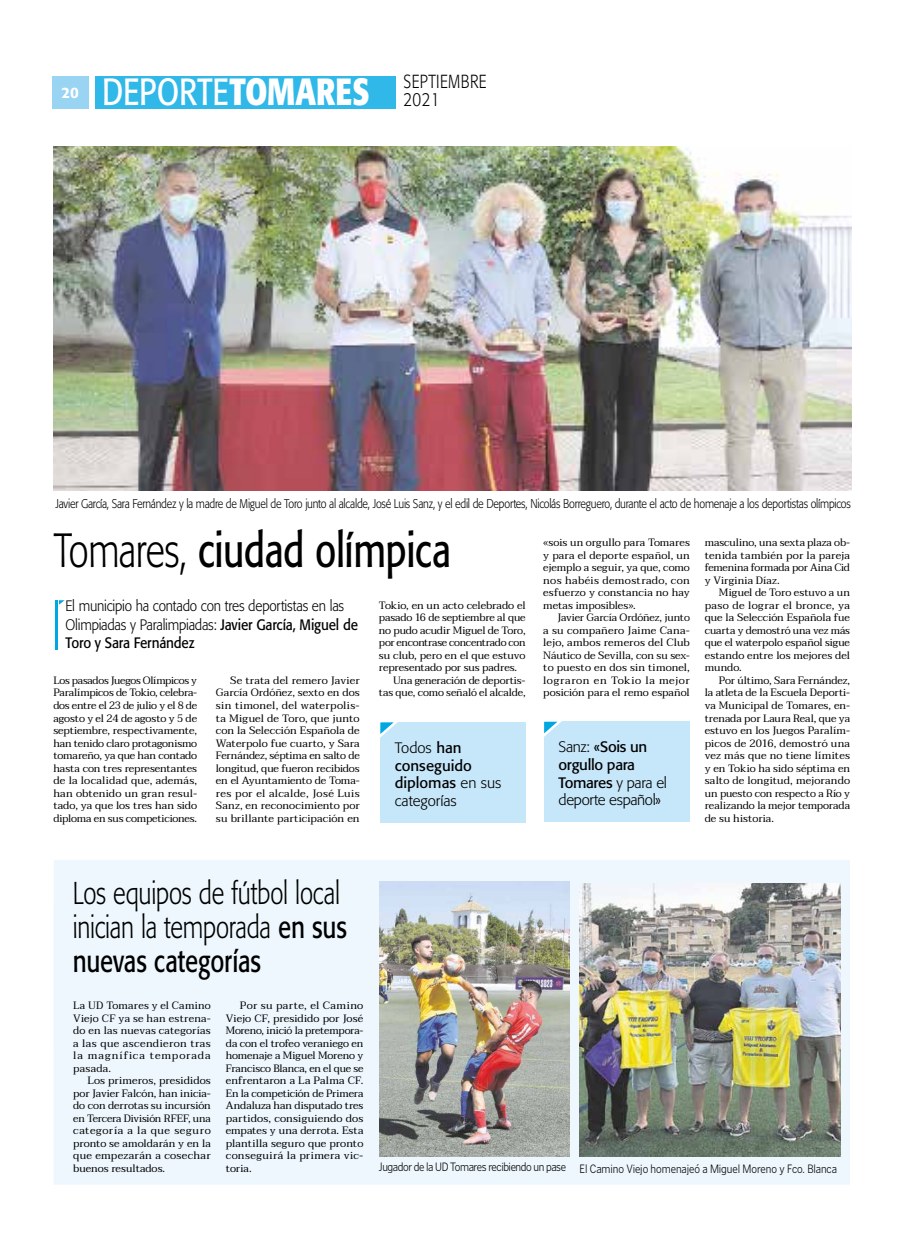
<style>
.page{position:relative;width:904px;height:1234px;background:#fff}
.page>*{position:absolute;margin:0;border:0;box-sizing:border-box;transform-origin:0 0}
.t1{font:47.5px "Formata";letter-spacing:-.015em;color:#000;scale:.77 1}
.t2{font:300 31.25px/33.8px "Formata";letter-spacing:-.01em;color:#000;scale:.77 1}
.t3{font:300 18.75px/17.5px "Formata";letter-spacing:.025em;color:#000;scale:.8 1}
.t4{font:300 15px/18.8px "Formata";letter-spacing:-.02em;color:#000;scale:.9 1}
.t5{font:300 15px/17.5px "Formata";letter-spacing:-.02em;color:#000}
.t6{font:15px/17.5px "Formata";color:#000}
.t7{font:500 15px "Formata";color:#fff}
.t8{font:300 12.5px "Formata";letter-spacing:-.025em;color:#000;scale:.85 1}
.t9{font:300 12.5px "Poynter Gothic Text";letter-spacing:-.015em;color:#000;scale:.85 1}
.t10{font:10.62px/12.5px "Taviraj";color:#000;text-align:justify}
.t11{font:10.62px "Taviraj";letter-spacing:-.03em;color:#000}
.t12{font:10.62px "Taviraj";letter-spacing:-.02em;color:#000}
.s1{font-weight:400;font-size:37.5px;color:#fff}
.s2{font-weight:700;font-size:37.5px;color:#fff}
.s3{font-weight:300}
.s4{font-weight:400}
</style>
<div class="page">
<div style="left:95px;top:76px;width:300px;height:32px;background:#30b8e9"></div>
<div style="left:52px;top:76px;width:36px;height:32px;background:#99d4f3"></div>
<img style="left:54px;top:146px;width:797px;height:344px">
<div style="left:544px;top:721px;width:145px;height:100px;background:#c6e6f9"></div>
<svg style="left:544px;top:721px;width:18px;height:16px"></svg>
<div style="left:380px;top:721px;width:145px;height:101px;background:#c6e6f9"></div>
<svg style="left:380px;top:721px;width:23px;height:17px"></svg>
<hr style="left:55px;top:600px;width:3px;height:49px;background:#00a7e1">
<svg style="left:59px;top:600px;width:6px;height:4px"></svg>
<div style="left:54px;top:859px;width:796px;height:325px;background:#edf7fd"></div>
<img style="left:379px;top:881px;width:191px;height:275px">
<img style="left:579px;top:883px;width:261px;height:273px">
<h3 class="t7" style="left:62px;top:83px;width:19px">20</h3>
<h3 class="t3" style="left:403px;top:73px;width:105px;text-indent:-301px"><span class="s1">DEPORTE</span><span class="s2">TOMARES</span> SEPTIEMBRE<br>2021</h3>
<p class="t8" style="left:55px;top:496px;width:937px">Javier García, Sara Fernández y la madre de Miguel de Toro junto al alcalde, José Luis Sanz, y el edil de Deportes, Nicolás Borreguero, durante el acto de homenaje a los deportistas olímpicos</p>
<h1 class="t1" style="left:54px;top:521px;width:517px"><span class="s3">Tomares,</span> ciudad olímpica</h1>
<p class="t10" style="left:543px;top:536px;width:148px">«sois un orgullo para Tomares y para el deporte español, un ejemplo a seguir, ya que, como nos habéis demostrado, con esfuerzo y constancia no hay metas imposibles».</p>
<p class="t10" style="left:543px;top:611px;width:148px;text-indent:14px">Javier García Ordóñez, junto a su compañero Jaime Cana&shy;lejo, ambos remeros del Club Náutico de Sevilla, con su sex&shy;to puesto en dos sin timonel, lograron en Tokio la mejor posición para el remo español</p>
<p class="t10" style="left:704px;top:536px;width:147px">masculino, una sexta plaza ob&shy;tenida también por la pareja femenina formada por Aina Cid y Virginia Díaz.</p>
<p class="t10" style="left:704px;top:586px;width:147px;text-indent:14px">Miguel de Toro estuvo a un paso de lograr el bronce, ya que la Selección Española fue cuarta y demostró una vez más que el waterpolo español sigue estando entre los mejores del mundo.</p>
<p class="t10" style="left:704px;top:674px;width:147px;text-indent:14px">Por último, Sara Fernández, la atleta de la Escuela Deporti&shy;va Municipal de Tomares, en&shy;trenada por Laura Real, que ya estuvo en los Juegos Paralím&shy;picos de 2016, demostró una vez más que no tiene límites y en Tokio ha sido séptima en salto de longitud, mejorando un puesto con respecto a Río y realizando la mejor temporada de su historia.</p>
<h3 class="t4" style="left:66px;top:596px;width:326px">El municipio ha contado con tres deportistas en las<br>Olimpiadas y Paralimpiadas: <span class="s4">Javier García, Miguel de<br>Toro y Sara Fernández</span></h3>
<p class="t10" style="left:379px;top:599px;width:148px">Tokio, en un acto celebrado el</p>
<p class="t12" style="left:379px;top:609px;width:148px">pasado 16 de septiembre al que</p>
<p class="t10" style="left:379px;top:624px;width:148px">no pudo acudir Miguel de Toro,</p>
<p class="t11" style="left:379px;top:634px;width:148px">por encontrase concentrado con</p>
<p class="t10" style="left:379px;top:649px;width:148px">su club, pero en el que estuvo</p>
<p class="t10" style="left:379px;top:661px;width:140px">representado por sus padres.</p>
<p class="t10" style="left:393px;top:674px;width:134px">Una generación de deportis-</p>
<p class="t10" style="left:379px;top:686px;width:148px">tas que, como señaló el alcalde,</p>
<p class="t10" style="left:53px;top:674px;width:145px">Los pasados Juegos Olímpicos y Paralímpicos de Tokio, celebra&shy;dos entre el 23 de julio y el 8 de agosto y el 24 de agosto y 5 de septiembre, respectivamente, han tenido claro protagonismo tomareño, ya que han contado hasta con tres representantes de la localidad que, además, han obtenido un gran resul&shy;tado, ya que los tres han sido diploma en sus competiciones.</p>
<p class="t10" style="left:216px;top:674px;width:145px;text-indent:14px">Se trata del remero Javier García Ordóñez, sexto en dos sin timonel, del waterpolis&shy;ta Miguel de Toro, que junto con la Selección Española de Waterpolo fue cuarto, y Sara Fernández, séptima en salto de longitud, que fueron recibidos en el Ayuntamiento de Toma&shy;res por el alcalde, José Luis Sanz, en reconocimiento por su brillante participación en</p>
<h3 class="t5" style="left:558px;top:738px;width:110px">Sanz: <span class="s4">«Sois un orgullo para<br>Tomares</span> y para el deporte español»</h3>
<h3 class="t6" style="left:395px;top:738px;width:108px"><span class="s3">Todos</span> han conseguido diplomas <span class="s3">en sus categorías</span></h3>
<h2 class="t2" style="left:73px;top:876px;width:358px">Los equipos de fútbol local inician la temporada <span class="s4">en sus nuevas categorías</span></h2>
<p class="t10" style="left:73px;top:999px;width:139px">La UD Tomares y el Camino Viejo CF ya se han estrena&shy;do en las nuevas categorías a las que ascendieron tras la magnífica temporada pasada.</p>
<p class="t10" style="left:73px;top:1074px;width:139px;text-indent:14px">Los primeros, presididos por Javier Falcón, han inicia&shy;do con derrotas su incursión en Tercera División RFEF, una categoría a la que seguro pronto se amoldarán y en la que empezarán a cosechar buenos resultados.</p>
<p class="t10" style="left:226px;top:999px;width:139px;text-indent:14px">Por su parte, el Camino Viejo CF, presidido por José Moreno, inició la pretempora&shy;da con el trofeo veraniego en homenaje a Miguel Moreno y Francisco Blanca, en el que se enfrentaron a La Palma CF.<br>En la competición de Primera Andaluza han disputado tres partidos, consiguiendo dos empates y una derrota. Esta plantilla seguro que pronto conseguirá la primera vic&shy;toria.</p>
<p class="t9" style="left:379px;top:1161px;width:540px">Jugador de la UD Tomares recibiendo un pase El Camino Viejo homenajeó a Miguel Moreno y Fco. Blanca</p>
</div>
